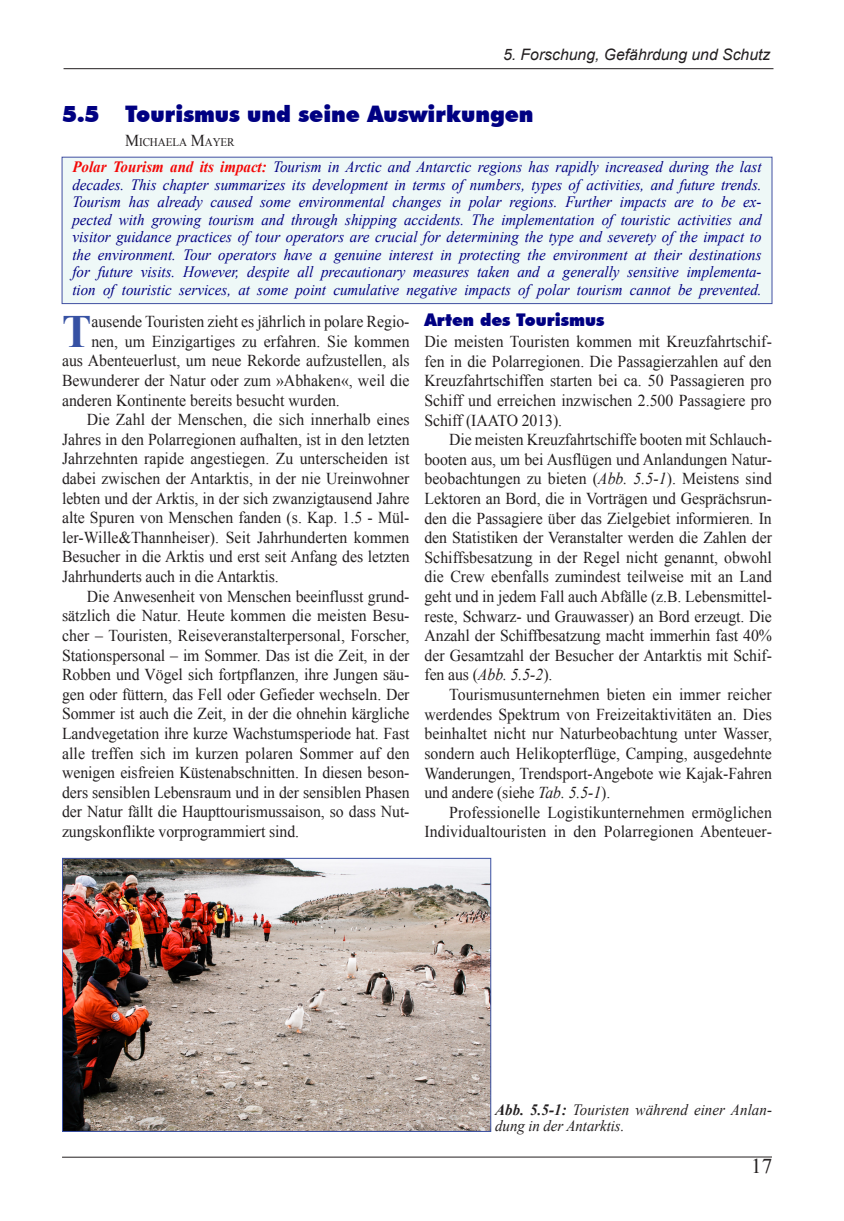
<style>
.page{position:relative;width:844px;height:1221px;background:#fff}
.page>*{position:absolute;margin:0;border:0;box-sizing:border-box;transform-origin:0 0}
.t1{font:700 46.2px "Times New Roman";color:#3651a3;scale:.95 1}
.t2{font:900 22.75px "Futura BT";color:#000082;scale:.96 1}
.t3{font:21px "Times New Roman";color:#231f20}
.t4{font:900 17.5px "Futura BT";color:#000082;scale:.96 1}
.t5{font:16.62px/19.6px "Times New Roman";color:#231f20;text-align:justify;scale:.95 1}
.t6{font:italic 15.75px/17.5px "Times New Roman";color:#000082;text-align:justify;scale:.95 1}
.t7{font:italic 15.75px/15.8px "Times New Roman";letter-spacing:.005em;color:#231f20;scale:.95 1}
.t8{font:italic 15.75px "Arial";color:#231f20}
.t9{font:11.72px "Times New Roman";letter-spacing:-.005em;color:#231f20;scale:.95 1}
.s1{font-size:16.62px}
.s2{font-weight:700;color:#f30807}
.s3{font-style:italic}
.s4{font-weight:700}
</style>
<div class="page">
<hr style="left:63px;top:68px;width:710px;height:1px;background:#231f20">
<hr style="left:62px;top:1156px;width:709px;height:1px;background:#231f20">
<div style="left:62px;top:157px;width:709px;height:146px;background:#eef8f7"></div>
<div style="left:62px;top:157px;width:710px;height:147px;border:1px solid #4150a2"></div>
<img style="left:64px;top:859px;width:425px;height:270px">
<div style="left:62px;top:857px;width:429px;height:274px;border:1px solid #3b51a3"></div>
<p class="t8" style="left:503px;top:46px;width:269px">5. Forschung, Gefährdung und Schutz</p>
<h2 class="t2" style="left:62px;top:100px;width:492px">5.5 Tourismus und seine Auswirkungen</h2>
<p class="t9" style="left:125px;top:136px;width:117px"><span class="s1">M</span>ICHAELA <span class="s1">M</span>AYER</p>
<p class="t6" style="left:72px;top:158px;width:726px"><span class="s2">Polar Tourism and its impact:</span> Tourism in Arctic and Antarctic regions has rapidly increased during the last decades. This chapter summarizes its development in terms of numbers, types of activities, and future trends.<br>Tourism has already caused some environmental changes in polar regions. Further impacts are to be ex&shy;pected with growing tourism and through shipping accidents. The implementation of touristic activities and visitor guidance practices of tour operators are crucial for determining the type and severety of the impact to the environment. Tour operators have a genuine interest in protecting the environment at their destinations for future visits. However, despite all precautionary measures taken and a generally sensitive implementa&shy;tion of touristic services, at some point cumulative negative impacts of polar tourism cannot be prevented.</p>
<h1 class="t1" style="left:62px;top:305px;width:32px">T</h1>
<p class="t5" style="left:91px;top:312px;width:336px">ausende Touristen zieht es jährlich in polare Regio-</p>
<p class="t4" style="left:424px;top:309px;width:189px">Arten des Tourismus</p>
<p class="t5" style="left:424px;top:331px;width:367px">Die meisten Touristen kommen mit Kreuzfahrtschif&shy;fen in die Polarregionen. Die Passagierzahlen auf den Kreuzfahrtschiffen starten bei ca. 50 Passagieren pro Schiff und erreichen inzwischen 2.500 Passagiere pro Schiff (IAATO 2013).</p>
<p class="t5" style="left:424px;top:429px;width:367px;text-indent:25px">Die meisten Kreuzfahrtschiffe booten mit Schlauch&shy;booten aus, um bei Ausflügen und Anlandungen Natur&shy;beobachtungen zu bieten (<span class="s3">Abb. 5.5-1</span>). Meistens sind Lektoren an Bord, die in Vorträgen und Gesprächsrun&shy;den die Passagiere über das Zielgebiet informieren. In den Statistiken der Veranstalter werden die Zahlen der Schiffsbesatzung in der Regel nicht genannt, obwohl die Crew ebenfalls zumindest teilweise mit an Land geht und in jedem Fall auch Abfälle (z.B. Lebensmittel&shy;reste, Schwarz- und Grauwasser) an Bord erzeugt. Die Anzahl der Schiffbesatzung macht immerhin fast 40% der Gesamtzahl der Besucher der Antarktis mit Schif&shy;fen aus (<span class="s3">Abb. 5.5-2</span>).</p>
<p class="t5" style="left:424px;top:684px;width:367px;text-indent:25px">Tourismusunternehmen bieten ein immer reicher werdendes Spektrum von Freizeitaktivitäten an. Dies beinhaltet nicht nur Naturbeobachtung unter Wasser, sondern auch Helikopterflüge, Camping, ausgedehnte Wanderungen, Trendsport-Angebote wie Kajak-Fahren und andere (siehe <span class="s3">Tab. 5.5-1</span>).</p>
<p class="t5" style="left:424px;top:802px;width:367px;text-align:right">Professionelle Logistikunternehmen ermöglichen<br>Individualtouristen in den Polarregionen Abenteuer-</p>
<p class="t5" style="left:91px;top:331px;width:336px">nen, um Einzigartiges zu erfahren. Sie kommen</p>
<p class="t5" style="left:62px;top:351px;width:367px">aus Abenteuerlust, um neue Rekorde aufzustellen, als</p>
<p class="t5" style="left:62px;top:370px;width:367px">Bewunderer der Natur oder zum »Abhaken«, weil die</p>
<p class="t5" style="left:62px;top:390px;width:294px">anderen Kontinente bereits besucht wurden.</p>
<p class="t5" style="left:87px;top:410px;width:341px">Die Zahl der Menschen, die sich innerhalb eines</p>
<p class="t5" style="left:62px;top:429px;width:367px">Jahres in den Polarregionen aufhalten, ist in den letzten</p>
<p class="t5" style="left:62px;top:449px;width:367px">Jahrzehnten rapide angestiegen. Zu unterscheiden ist</p>
<p class="t5" style="left:62px;top:468px;width:367px">dabei zwischen der Antarktis, in der nie Ureinwohner</p>
<p class="t5" style="left:62px;top:488px;width:367px">lebten und der Arktis, in der sich zwanzigtausend Jahre</p>
<p class="t5" style="left:62px;top:508px;width:367px">alte Spuren von Menschen fanden (s. Kap. 1.5 - Mül-</p>
<p class="t5" style="left:62px;top:527px;width:367px">ler-Wille&amp;Thannheiser). Seit Jahrhunderten kommen</p>
<p class="t5" style="left:62px;top:547px;width:367px">Besucher in die Arktis und erst seit Anfang des letzten</p>
<p class="t5" style="left:62px;top:566px;width:229px">Jahrhunderts auch in die Antarktis.</p>
<p class="t5" style="left:87px;top:586px;width:341px">Die Anwesenheit von Menschen beeinflusst grund-</p>
<p class="t5" style="left:62px;top:606px;width:367px">sätzlich die Natur. Heute kommen die meisten Besu-</p>
<p class="t5" style="left:62px;top:625px;width:367px">cher – Touristen, Reiseveranstalterpersonal, Forscher,</p>
<p class="t5" style="left:62px;top:645px;width:367px">Stationspersonal – im Sommer. Das ist die Zeit, in der</p>
<p class="t5" style="left:62px;top:664px;width:367px">Robben und Vögel sich fortpflanzen, ihre Jungen säu-</p>
<p class="t5" style="left:62px;top:684px;width:367px">gen oder füttern, das Fell oder Gefieder wechseln. Der</p>
<p class="t5" style="left:62px;top:704px;width:367px">Sommer ist auch die Zeit, in der die ohnehin kärgliche</p>
<p class="t5" style="left:62px;top:723px;width:367px">Landvegetation ihre kurze Wachstumsperiode hat. Fast</p>
<p class="t5" style="left:62px;top:743px;width:367px">alle treffen sich im kurzen polaren Sommer auf den</p>
<p class="t5" style="left:62px;top:762px;width:367px">wenigen eisfreien Küstenabschnitten. In diesen beson-</p>
<p class="t5" style="left:62px;top:782px;width:367px">ders sensiblen Lebensraum und in der sensiblen Phasen</p>
<p class="t5" style="left:62px;top:802px;width:367px">der Natur fällt die Haupttourismussaison, so dass Nut-</p>
<p class="t5" style="left:62px;top:821px;width:251px">zungskonflikte vorprogrammiert sind.</p>
<p class="t7" style="left:495px;top:1101px;width:293px"><span class="s4">Abb. 5.5-1:</span> Touristen während einer Anlan&shy;dung in der Antarktis.</p>
<p class="t3" style="left:751px;top:1154px;width:22px">17</p>
</div>
